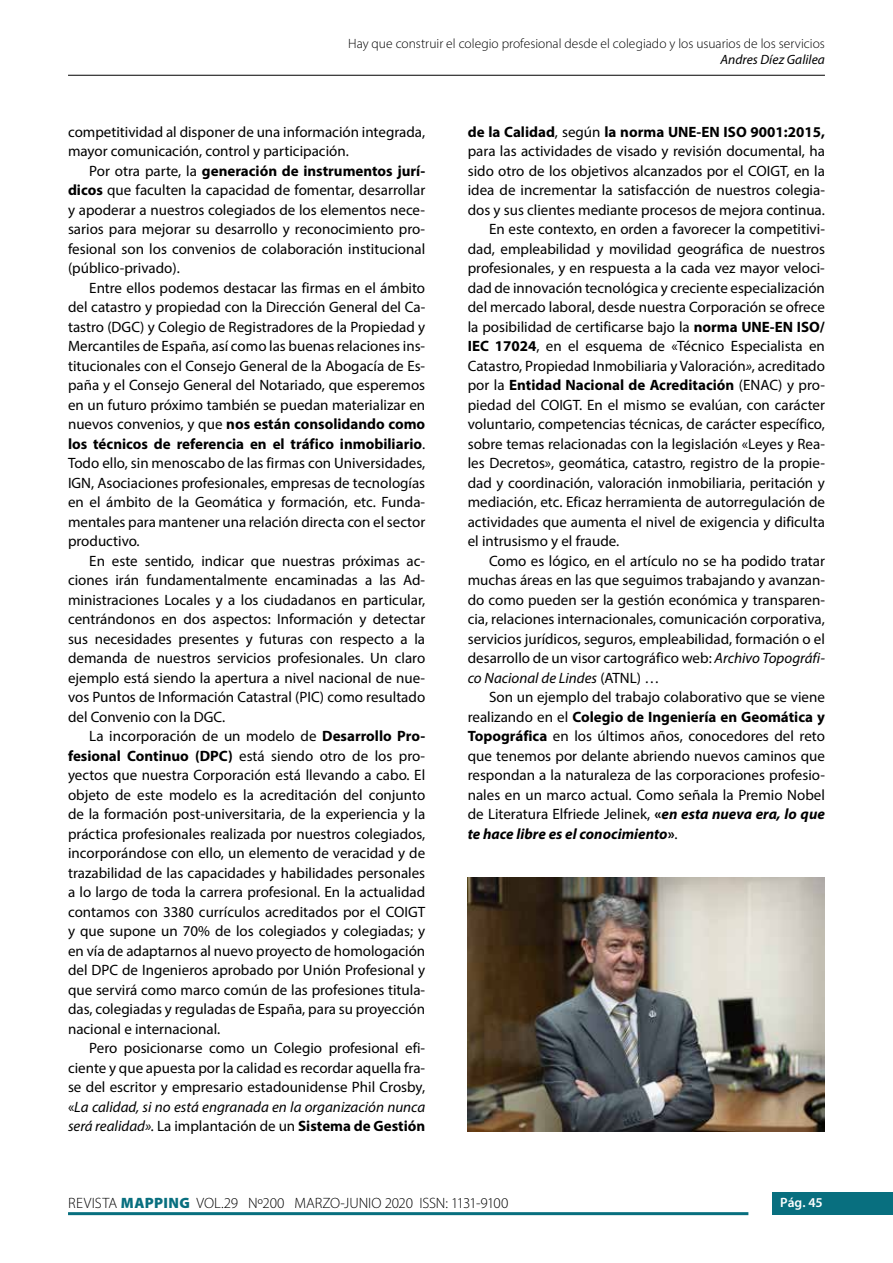
<style>
.page{position:relative;width:893px;height:1263px;background:#fff}
.page>*{position:absolute;margin:0;border:0;box-sizing:border-box;transform-origin:0 0}
.t1{font:15px/19.5px "Myriad Pro";color:#000;text-align:justify}
.t2{font:700 15px "Myriad Pro";color:#000}
.t3{font:300 15px "Myriad Pro";letter-spacing:-.01em;color:#000}
.t4{font:italic 700 15px "Myriad Pro";color:#000}
.t5{font:italic 15px "Myriad Pro";color:#000}
.t6{font:300 13.5px "Myriad Pro";color:#000}
.t7{font:italic 13.5px "Myriad Pro";letter-spacing:.005em;color:#000}
.t8{font:600 13.5px "Myriad Pro";color:#fff}
.s1{font-weight:700}
.s2{font-style:italic}
.s3{font-weight:400}
.s4{font-style:normal}
.s5{font-weight:700;font-style:italic}
.s6{font-weight:400;font-style:normal}
.s7{font-weight:900;color:#086f7f}
</style>
<div class="page">
<div style="left:772px;top:1193px;width:121px;height:22px;background:#086f7f"></div>
<hr style="left:68px;top:1212px;width:680px;height:3px;background:#086f7f">
<hr style="left:68px;top:75px;width:757px;height:1px;background:#000">
<img style="left:468px;top:878px;width:357px;height:253px">
<p class="t6" style="left:348px;top:36px;width:478px">Hay que construir el colegio profesional desde el colegiado y los usuarios de los servicios</p>
<p class="t7" style="left:720px;top:52px;width:106px">Andres Díez Galilea</p>
<p class="t1" style="left:68px;top:121px;width:359px">competitividad al disponer de una información integrada, mayor comunicación, control y participación.</p>
<p class="t1" style="left:68px;top:160px;width:359px;text-indent:21px">Por otra parte, la <span class="s1">generación de instrumentos jurí&shy;dicos</span> que faculten la capacidad de fomentar, desarrollar y apoderar a nuestros colegiados de los elementos nece&shy;sarios para mejorar su desarrollo y reconocimiento pro&shy;fesional son los convenios de colaboración institucional (público-privado).</p>
<p class="t1" style="left:68px;top:277px;width:359px;text-indent:21px">Entre ellos podemos destacar las firmas en el ámbito del catastro y propiedad con la Dirección General del Ca&shy;tastro (DGC) y Colegio de Registradores de la Propiedad y Mercantiles de España, así como las buenas relaciones ins&shy;titucionales con el Consejo General de la Abogacía de Es&shy;paña y el Consejo General del Notariado, que esperemos en un futuro próximo también se puedan materializar en nuevos convenios, y que <span class="s1">nos están consolidando como los técnicos de referencia en el tráfico inmobiliario</span>.<br>Todo ello, sin menoscabo de las firmas con Universidades, IGN, Asociaciones profesionales, empresas de tecnologías en el ámbito de la Geomática y formación, etc. Funda&shy;mentales para mantener una relación directa con el sector productivo.</p>
<p class="t1" style="left:68px;top:550px;width:359px;text-indent:21px">En este sentido, indicar que nuestras próximas ac&shy;ciones irán fundamentalmente encaminadas a las Ad&shy;ministraciones Locales y a los ciudadanos en particular, centrándonos en dos aspectos: Información y detectar sus necesidades presentes y futuras con respecto a la demanda de nuestros servicios profesionales. Un claro ejemplo está siendo la apertura a nivel nacional de nue&shy;vos Puntos de Información Catastral (PIC) como resultado del Convenio con la DGC.</p>
<p class="t1" style="left:68px;top:726px;width:359px;text-indent:21px">La incorporación de un modelo de <span class="s1">Desarrollo Pro&shy;fesional Continuo (DPC)</span> está siendo otro de los pro&shy;yectos que nuestra Corporación está llevando a cabo. El objeto de este modelo es la acreditación del conjunto de la formación post-universitaria, de la experiencia y la práctica profesionales realizada por nuestros colegiados, incorporándose con ello, un elemento de veracidad y de trazabilidad de las capacidades y habilidades personales a lo largo de toda la carrera profesional. En la actualidad contamos con 3380 currículos acreditados por el COIGT y que supone un 70% de los colegiados y colegiadas; y en vía de adaptarnos al nuevo proyecto de homologación del DPC de Ingenieros aprobado por Unión Profesional y que servirá como marco común de las profesiones titula&shy;das, colegiadas y reguladas de España, para su proyección nacional e internacional.</p>
<p class="t1" style="left:68px;top:1038px;width:359px;text-indent:21px">Pero posicionarse como un Colegio profesional efi&shy;ciente y que apuesta por la calidad es recordar aquella fra&shy;se del escritor y empresario estadounidense Phil Crosby, «<span class="s2">La calidad, si no está engranada en la organización nunca será realidad».</span> La implantación de un <span class="s1">Sistema de Gestión</span></p>
<p class="t2" style="left:468px;top:122px;width:359px">de la Calidad<span class="s3">, según</span> la norma UNE-EN ISO 9001:2015,</p>
<p class="t1" style="left:468px;top:141px;width:359px">para las actividades de visado y revisión documental, ha</p>
<p class="t1" style="left:468px;top:160px;width:359px">sido otro de los objetivos alcanzados por el COIGT, en la</p>
<p class="t1" style="left:468px;top:180px;width:359px">idea de incrementar la satisfacción de nuestros colegia-</p>
<p class="t1" style="left:468px;top:199px;width:359px">dos y sus clientes mediante procesos de mejora continua.</p>
<p class="t1" style="left:489px;top:219px;width:337px">En este contexto, en orden a favorecer la competitivi-</p>
<p class="t1" style="left:468px;top:238px;width:359px">dad, empleabilidad y movilidad geográfica de nuestros</p>
<p class="t1" style="left:468px;top:258px;width:359px">profesionales, y en respuesta a la cada vez mayor veloci-</p>
<p class="t1" style="left:468px;top:277px;width:359px">dad de innovación tecnológica y creciente especialización</p>
<p class="t1" style="left:468px;top:297px;width:359px">del mercado laboral, desde nuestra Corporación se ofrece</p>
<p class="t1" style="left:468px;top:316px;width:359px">la posibilidad de certificarse bajo la <span class="s1">norma UNE-EN ISO/</span></p>
<p class="t1" style="left:468px;top:336px;width:359px"><span class="s1">IEC 17024</span>, en el esquema de «Técnico Especialista en</p>
<p class="t1" style="left:468px;top:355px;width:359px">Catastro, Propiedad Inmobiliaria y Valoración<span class="s2">»</span>, acreditado</p>
<p class="t2" style="left:468px;top:375px;width:359px"><span class="s3">por la</span> Entidad Nacional de Acreditación <span class="s3">(ENAC) y pro-</span></p>
<p class="t1" style="left:468px;top:394px;width:359px">piedad del COIGT. En el mismo se evalúan, con carácter</p>
<p class="t1" style="left:468px;top:414px;width:359px">voluntario, competencias técnicas, de carácter específico,</p>
<p class="t1" style="left:468px;top:433px;width:359px">sobre temas relacionadas con la legislación «Leyes y Rea-</p>
<p class="t1" style="left:468px;top:453px;width:359px">les Decretos», geomática, catastro, registro de la propie-</p>
<p class="t1" style="left:468px;top:472px;width:359px">dad y coordinación, valoración inmobiliaria, peritación y</p>
<p class="t1" style="left:468px;top:492px;width:359px">mediación, etc. Eficaz herramienta de autorregulación de</p>
<p class="t1" style="left:468px;top:511px;width:359px">actividades que aumenta el nivel de exigencia y dificulta</p>
<p class="t1" style="left:468px;top:531px;width:153px">el intrusismo y el fraude.</p>
<p class="t1" style="left:489px;top:550px;width:337px">Como es lógico, en el artículo no se ha podido tratar</p>
<p class="t1" style="left:468px;top:570px;width:359px">muchas áreas en las que seguimos trabajando y avanzan-</p>
<p class="t1" style="left:468px;top:589px;width:359px">do como pueden ser la gestión económica y transparen-</p>
<p class="t1" style="left:468px;top:609px;width:359px">cia, relaciones internacionales, comunicación corporativa,</p>
<p class="t1" style="left:468px;top:628px;width:359px">servicios jurídicos, seguros, empleabilidad, formación o el</p>
<p class="t1" style="left:468px;top:648px;width:359px">desarrollo de un visor cartográfico web: <span class="s2">Archivo Topográfi-</span></p>
<p class="t5" style="left:468px;top:668px;width:193px">co Nacional de Lindes <span class="s4">(ATNL) …</span></p>
<p class="t1" style="left:489px;top:687px;width:337px">Son un ejemplo del trabajo colaborativo que se viene</p>
<p class="t2" style="left:468px;top:707px;width:359px"><span class="s3">realizando en el</span> Colegio de Ingeniería en Geomática y</p>
<p class="t1" style="left:468px;top:726px;width:359px"><span class="s1">Topográfica</span> en los últimos años, conocedores del reto</p>
<p class="t1" style="left:468px;top:745px;width:359px">que tenemos por delante abriendo nuevos caminos que</p>
<p class="t1" style="left:468px;top:765px;width:359px">respondan a la naturaleza de las corporaciones profesio-</p>
<p class="t1" style="left:468px;top:784px;width:359px">nales en un marco actual. Como señala la Premio Nobel</p>
<p class="t1" style="left:468px;top:804px;width:359px">de Literatura Elfriede Jelinek, <span class="s1">«</span><span class="s5">en esta nueva era, lo que</span></p>
<p class="t4" style="left:468px;top:824px;width:211px">te hace libre es el conocimiento<span class="s4">»</span><span class="s6">.</span></p>
<p class="t3" style="left:68px;top:1194px;width:442px">REVISTA <span class="s7">MAPPING</span> VOL.29 Nº200 MARZO-JUNIO 2020 ISSN: 1131-9100</p>
<p class="t8" style="left:780px;top:1194px;width:44px">Pág. 45</p>
</div>
